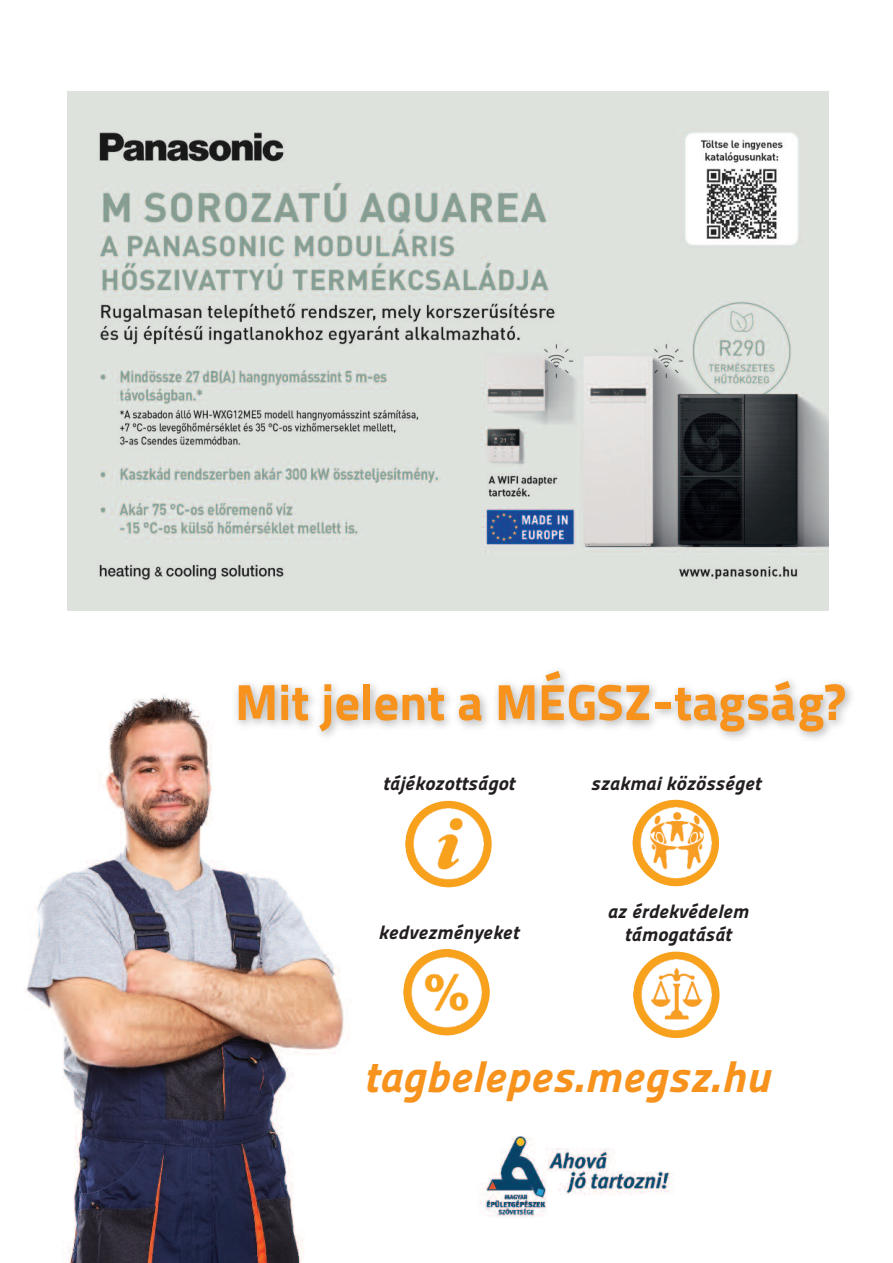
<style>
.page{position:relative;width:893px;height:1263px;background:#fff}
.page>*{position:absolute;margin:0;border:0;box-sizing:border-box;transform-origin:0 0}
.t1{font:50.4px "Titillium Text Heavvy";color:#f7931d}
.t2{font:italic 43.8px "Titillium Text Heavvy";color:#f7931d}
.t3{font:italic 19.35px "Titillium Text Heavvy";color:#231f20}
.t4{font:italic 19.2px/23px "Titillium Text Heavvy";color:#231f20;text-align:center}
</style>
<div class="page">
<img style="left:67px;top:92px;width:762px;height:519px">
<img style="left:25px;top:694px;width:319px;height:569px">
<img style="left:480px;top:1136px;width:194px;height:82px">
<img style="left:405px;top:801px;width:87px;height:86px;border-radius:50%">
<img style="left:403px;top:949px;width:87px;height:86px;border-radius:50%">
<img style="left:633px;top:800px;width:86px;height:86px;border-radius:50%">
<img style="left:633px;top:952px;width:87px;height:86px;border-radius:50%">
<img style="left:194px;top:670px;width:658px;height:92px">
<h1 class="t1" style="left:235px;top:685px;width:610px">Mit jelent a MÉGSZ-tagság?</h1>
<p class="t3" style="left:382px;top:777px;width:134px">tájékozottságot</p>
<p class="t4" style="left:378px;top:923px;width:142px">kedvezményeket</p>
<p class="t4" style="left:591px;top:773px;width:172px">szakmai közösséget</p>
<p class="t4" style="left:607px;top:902px;width:143px">az érdekvédelem támogatását</p>
<h2 class="t2" style="left:363px;top:1061px;width:408px">tagbelepes.megsz.hu</h2>
</div>
